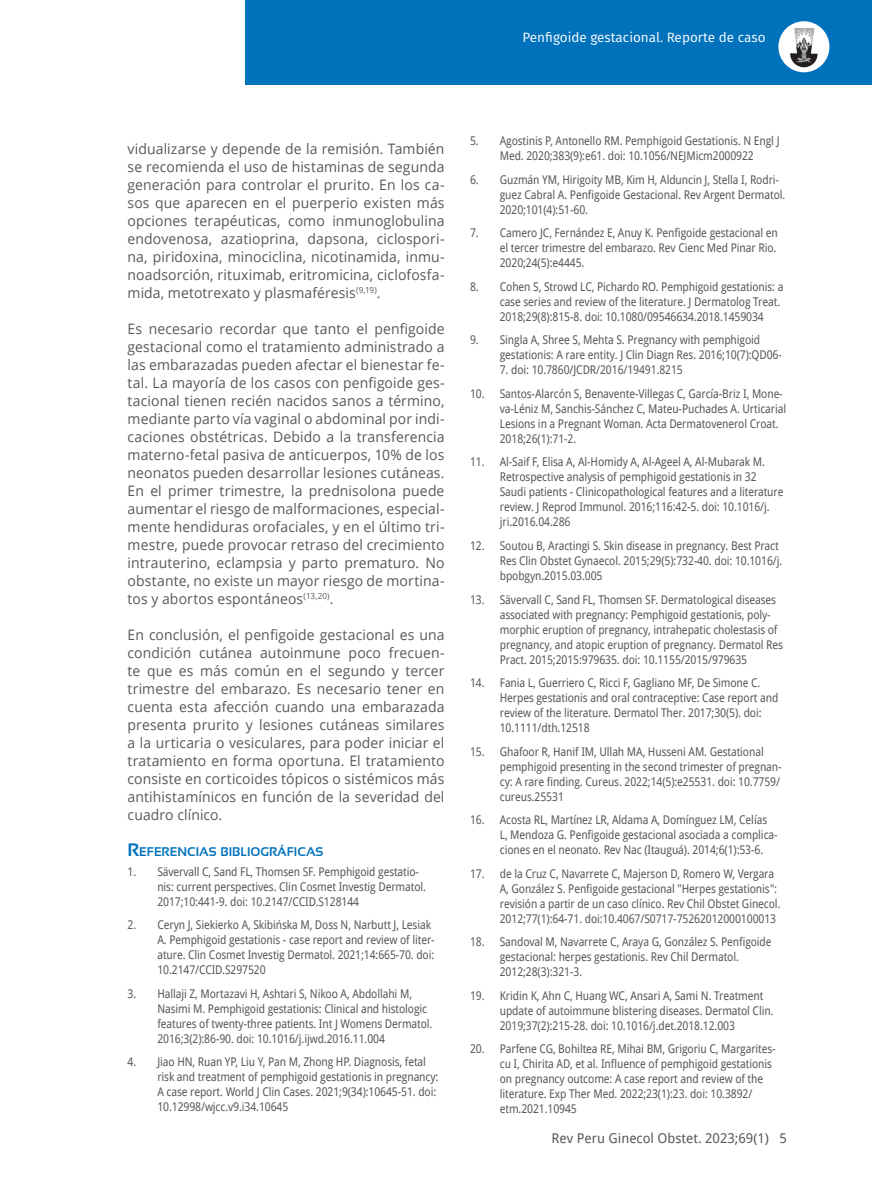
<style>
.page{position:relative;width:872px;height:1191px;background:#fff}
.page>*{position:absolute;margin:0;border:0;box-sizing:border-box;transform-origin:0 0}
.t1{font:14.4px/18px "Open Sans";letter-spacing:.005em;color:#57585a;text-align:justify}
.t2{font:13.5px "Fira Sans";color:#fff}
.t3{font:13.5px "Droid Sans";color:#57585a}
.t4{font:700 12.6px "Sansation";color:#0072bc}
.t5{font:12px/15px "Droid Sans";letter-spacing:-.01em;color:#57585a;scale:.9 1}
.s1{font-size:18px}
</style>
<div class="page">
<div style="left:246px;top:0;width:626px;height:85px;background:#0072bc"></div>
<div style="left:778px;top:21px;width:51px;height:51px;background:#fff;border-radius:50%"></div>
<svg style="left:790px;top:28px;width:28px;height:40px"></svg>
<p class="t2" style="left:522px;top:28px;width:245px">Penfigoide gestacional. Reporte de caso</p>
<p class="t1" style="left:128px;top:139px;width:318px">vidualizarse y depende de la remisión. También se recomienda el uso de histaminas de segunda generación para controlar el prurito. En los ca&shy;sos que aparecen en el puerperio existen más opciones terapéuticas, como inmunoglobulina endovenosa, azatioprina, dapsona, ciclospori&shy;na, piridoxina, minociclina, nicotinamida, inmu&shy;noadsorción, rituximab, eritromicina, ciclofosfa&shy;mida, metotrexato y plasmaféresis<sup>(9,19)</sup>.</p>
<p class="t1" style="left:128px;top:319px;width:318px">Es necesario recordar que tanto el penfigoide gestacional como el tratamiento administrado a las embarazadas pueden afectar el bienestar fe&shy;tal. La mayoría de los casos con penfigoide ges&shy;tacional tienen recién nacidos sanos a término, mediante parto vía vaginal o abdominal por indi&shy;caciones obstétricas. Debido a la transferencia materno-fetal pasiva de anticuerpos, 10% de los neonatos pueden desarrollar lesiones cutáneas.<br>En el primer trimestre, la prednisolona puede aumentar el riesgo de malformaciones, especial&shy;mente hendiduras orofaciales, y en el último tri&shy;mestre, puede provocar retraso del crecimiento intrauterino, eclampsia y parto prematuro. No obstante, no existe un mayor riesgo de mortina&shy;tos y abortos espontáneos<sup>(13,20)</sup>.</p>
<p class="t1" style="left:128px;top:625px;width:318px">En conclusión, el penfigoide gestacional es una condición cutánea autoinmune poco frecuen&shy;te que es más común en el segundo y tercer trimestre del embarazo. Es necesario tener en cuenta esta afección cuando una embarazada presenta prurito y lesiones cutáneas similares a la urticaria o vesiculares, para poder iniciar el tratamiento en forma oportuna. El tratamiento consiste en corticoides tópicos o sistémicos más antihistamínicos en función de la severidad del cuadro clínico.</p>
<p class="t4" style="left:128px;top:845px;width:197px"><span class="s1">R</span>EFERENCIAS BIBLIOGRÁFICAS</p>
<p class="t5" style="left:157px;top:863px;width:300px;text-indent:-30px">1. Sävervall C, Sand FL, Thomsen SF. Pemphigoid gestatio&shy;nis: current perspectives. Clin Cosmet Investig Dermatol.<br>2017;10:441-9. doi: 10.2147/CCID.S128144</p>
<p class="t5" style="left:157px;top:917px;width:309px;text-indent:-30px">2. Ceryn J, Siekierko A, Skibińska M, Doss N, Narbutt J, Lesiak A. Pemphigoid gestationis - case report and review of liter&shy;ature. Clin Cosmet Investig Dermatol. 2021;14:665-70. doi:<br>10.2147/CCID.S297520</p>
<p class="t5" style="left:157px;top:985px;width:307px;text-indent:-30px">3. Hallaji Z, Mortazavi H, Ashtari S, Nikoo A, Abdollahi M, Nasimi M. Pemphigoid gestationis: Clinical and histologic features of twenty-three patients. Int J Womens Dermatol.<br>2016;3(2):86-90. doi: 10.1016/j.ijwd.2016.11.004</p>
<p class="t5" style="left:157px;top:1054px;width:314px;text-indent:-30px">4. Jiao HN, Ruan YP, Liu Y, Pan M, Zhong HP. Diagnosis, fetal risk and treatment of pemphigoid gestationis in pregnancy:<br>A case report. World J Clin Cases. 2021;9(34):10645-51. doi:<br>10.12998/wjcc.v9.i34.10645</p>
<p class="t5" style="left:470px;top:133px;width:345px;text-align:center">5. Agostinis P, Antonello RM. Pemphigoid Gestationis. N Engl J<br>Med. 2020;383(9):e61. doi: 10.1056/NEJMicm2000922</p>
<p class="t5" style="left:500px;top:172px;width:319px;text-indent:-30px">6. Guzmán YM, Hirigoity MB, Kim H, Alduncin J, Stella I, Rodri&shy;guez Cabral A. Penfigoide Gestacional. Rev Argent Dermatol.<br>2020;101(4):51-60.</p>
<p class="t5" style="left:500px;top:225px;width:310px;text-align:justify;text-indent:-30px">7. Camero JC, Fernández E, Anuy K. Penfigoide gestacional en el tercer trimestre del embarazo. Rev Cienc Med Pinar Rio.<br>2020;24(5):e4445.</p>
<p class="t5" style="left:500px;top:279px;width:317px;text-indent:-30px">8. Cohen S, Strowd LC, Pichardo RO. Pemphigoid gestationis: a case series and review of the literature. J Dermatolog Treat.<br>2018;29(8):815-8. doi: 10.1080/09546634.2018.1459034</p>
<p class="t5" style="left:500px;top:332px;width:315px;text-indent:-30px">9. Singla A, Shree S, Mehta S. Pregnancy with pemphigoid gestationis: A rare entity. J Clin Diagn Res. 2016;10(7):QD06-</p>
<p class="t5" style="left:500px;top:362px;width:205px">7. doi: 10.7860/JCDR/2016/19491.8215</p>
<p class="t5" style="left:500px;top:386px;width:320px;text-indent:-30px">10. Santos-Alarcón S, Benavente-Villegas C, García-Briz I, Mone&shy;va-Léniz M, Sanchis-Sánchez C, Mateu-Puchades A. Urticarial Lesions in a Pregnant Woman. Acta Dermatovenerol Croat.<br>2018;26(1):71-2.</p>
<p class="t5" style="left:500px;top:454px;width:317px;text-indent:-30px">11. Al-Saif F, Elisa A, Al-Homidy A, Al-Ageel A, Al-Mubarak M.<br>Retrospective analysis of pemphigoid gestationis in 32<br>Saudi patients - Clinicopathological features and a literature review. J Reprod Immunol. 2016;116:42-5. doi: 10.1016/j. jri.2016.04.286</p>
<p class="t5" style="left:500px;top:538px;width:315px;text-indent:-30px">12. Soutou B, Aractingi S. Skin disease in pregnancy. Best Pract<br>Res Clin Obstet Gynaecol. 2015;29(5):732-40. doi: 10.1016/j. bpobgyn.2015.03.005</p>
<p class="t5" style="left:500px;top:591px;width:316px;text-indent:-30px">13. Sävervall C, Sand FL, Thomsen SF. Dermatological diseases associated with pregnancy: Pemphigoid gestationis, poly&shy;morphic eruption of pregnancy, intrahepatic cholestasis of pregnancy, and atopic eruption of pregnancy. Dermatol Res Pract. 2015;2015:979635. doi: 10.1155/2015/979635</p>
<p class="t5" style="left:500px;top:675px;width:311px;text-indent:-30px">14. Fania L, Guerriero C, Ricci F, Gagliano MF, De Simone C.<br>Herpes gestationis and oral contraceptive: Case report and review of the literature. Dermatol Ther. 2017;30(5). doi:<br>10.1111/dth.12518</p>
<p class="t5" style="left:500px;top:743px;width:315px;text-indent:-30px">15. Ghafoor R, Hanif IM, Ullah MA, Husseni AM. Gestational pemphigoid presenting in the second trimester of pregnan&shy;cy: A rare finding. Cureus. 2022;14(5):e25531. doi: 10.7759/ cureus.25531</p>
<p class="t5" style="left:500px;top:812px;width:310px;text-indent:-30px">16. Acosta RL, Martínez LR, Aldama A, Domínguez LM, Celías<br>L, Mendoza G. Penfigoide gestacional asociada a complica&shy;ciones en el neonato. Rev Nac (Itauguá). 2014;6(1):53-6.</p>
<p class="t5" style="left:500px;top:865px;width:313px;text-indent:-30px">17. de la Cruz C, Navarrete C, Majerson D, Romero W, Vergara A, González S. Penfigoide gestacional "Herpes gestationis": revisión a partir de un caso clínico. Rev Chil Obstet Ginecol.<br>2012;77(1):64-71. doi:10.4067/S0717-75262012000100013</p>
<p class="t5" style="left:500px;top:934px;width:303px;text-indent:-30px">18. Sandoval M, Navarrete C, Araya G, González S. Penfigoide gestacional: herpes gestationis. Rev Chil Dermatol.<br>2012;28(3):321-3.</p>
<p class="t5" style="left:500px;top:987px;width:306px;text-indent:-30px">19. Kridin K, Ahn C, Huang WC, Ansari A, Sami N. Treatment update of autoimmune blistering diseases. Dermatol Clin.<br>2019;37(2):215-28. doi: 10.1016/j.det.2018.12.003</p>
<p class="t5" style="left:500px;top:1041px;width:308px;text-indent:-30px">20. Parfene CG, Bohiltea RE, Mihai BM, Grigoriu C, Margarites&shy;cu I, Chirita AD, et al. Influence of pemphigoid gestationis on pregnancy outcome: A case report and review of the literature. Exp Ther Med. 2022;23(1):23. doi: 10.3892/ etm.2021.10945</p>
<p class="t3" style="left:551px;top:1128px;width:237px">Rev Peru Ginecol Obstet. 2023;69(1) 5</p>
</div>
